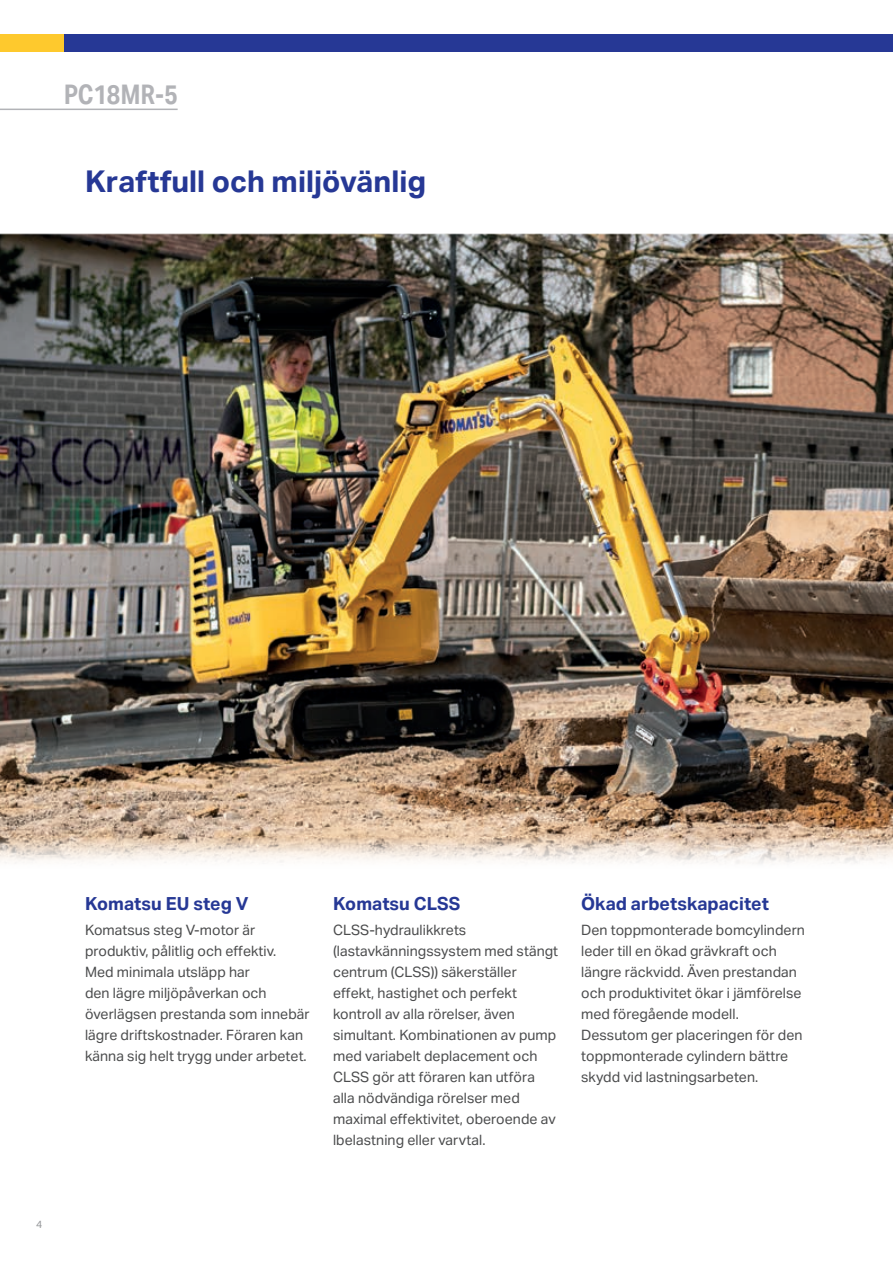
<style>
.page{position:relative;width:893px;height:1263px;background:#fff}
.page>*{position:absolute;margin:0;border:0;box-sizing:border-box;transform-origin:0 0}
.t1{font:700 30px "Aktiv Grotesk";color:#263895}
.t2{font:700 27px "Aktiv Grotesk Cd";color:#b2b3b7}
.t3{font:700 18px "Aktiv Grotesk";color:#263895}
.t4{font:14.25px/21px "Aktiv Grotesk";color:#4b4c4d}
.t5{font:10.5px "Aktiv Grotesk";color:#939598}
</style>
<div class="page">
<img style="left:0;top:234px;width:893px;height:630px">
<hr style="left:0;top:109px;width:178px;height:1px;background:#b2b3b7">
<div style="left:0;top:34px;width:143px;height:17px;background:#fec92d"></div>
<div style="left:64px;top:34px;width:829px;height:17px;background:#263895"></div>
<h2 class="t2" style="left:64px;top:79px;width:115px">PC18MR-5</h2>
<h1 class="t1" style="left:85px;top:164px;width:342px">Kraftfull och miljövänlig</h1>
<p class="t5" style="left:36px;top:1218px;width:8px">4</p>
<p class="t3" style="left:85px;top:893px;width:165px">Komatsu EU steg V</p>
<p class="t4" style="left:85px;top:920px;width:226px">Komatsus steg V-motor är produktiv, pålitlig och effektiv.<br>Med minimala utsläpp har<br>den lägre miljöpåverkan och överlägsen prestanda som innebär lägre driftskostnader. Föraren kan känna sig helt trygg under arbetet.</p>
<p class="t3" style="left:333px;top:893px;width:129px">Komatsu CLSS</p>
<p class="t4" style="left:333px;top:920px;width:227px">CLSS-hydraulikkrets (lastavkänningssystem med stängt centrum (CLSS)) säkerställer effekt, hastighet och perfekt kontroll av alla rörelser, även simultant. Kombinationen av pump med variabelt deplacement och<br>CLSS gör att föraren kan utföra alla nödvändiga rörelser med maximal effektivitet, oberoende av lbelastning eller varvtal.</p>
<p class="t3" style="left:581px;top:893px;width:189px">Ökad arbetskapacitet</p>
<p class="t4" style="left:581px;top:920px;width:225px">Den toppmonterade bomcylindern leder till en ökad grävkraft och längre räckvidd. Även prestandan och produktivitet ökar i jämförelse med föregående modell.<br>Dessutom ger placeringen för den toppmonterade cylindern bättre skydd vid lastningsarbeten.</p>
</div>
